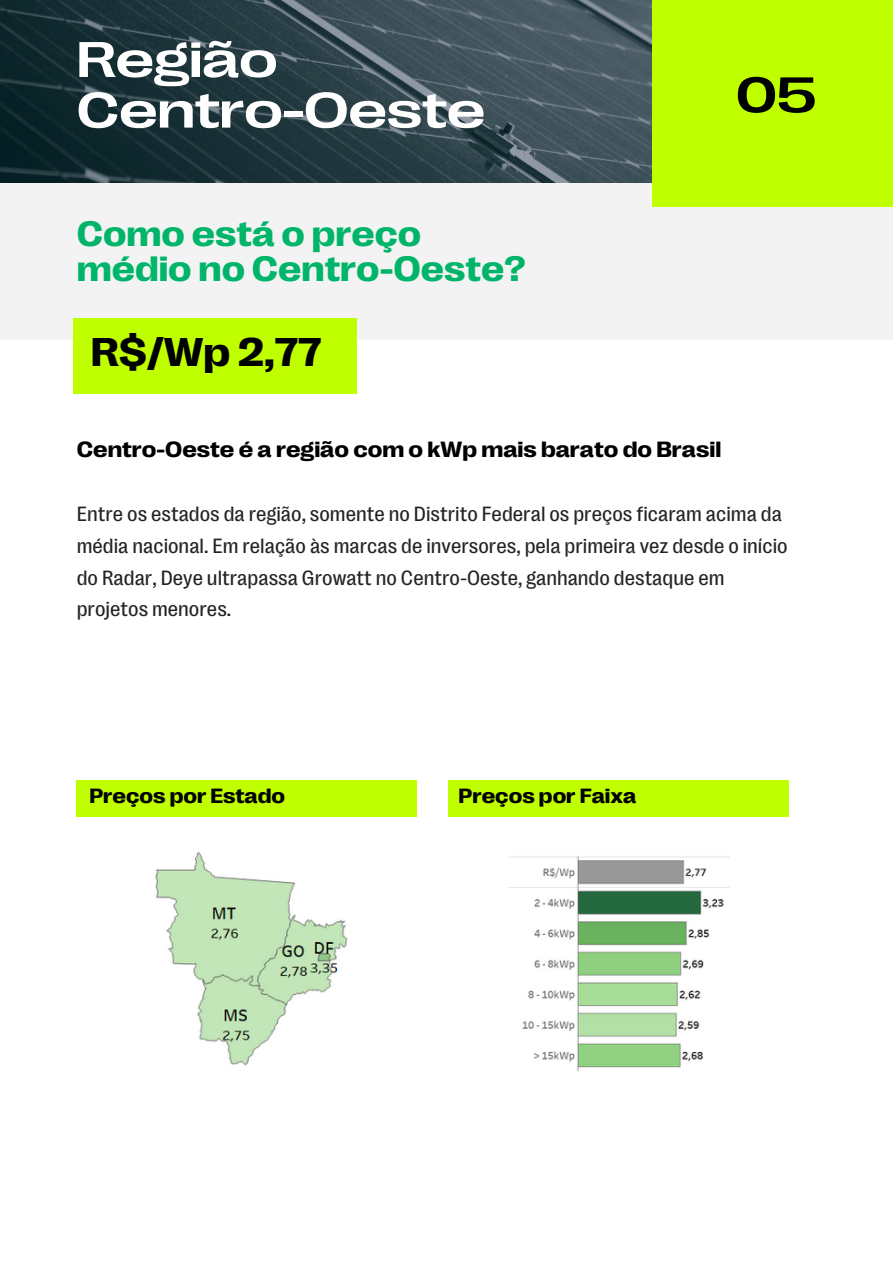
<style>
.page{position:relative;width:893px;height:1264px;background:#fff}
.page>*{position:absolute;margin:0;border:0;box-sizing:border-box;transform-origin:0 0}
.t1{font:500 51px "Right Grotesk Spatial";color:#fff}
.t2{font:500 51px "Right Grotesk Spatial";color:#000}
.t3{font:700 expanded 40.95px "Right Grotesk";color:#000}
.t4{font:700 expanded 36px/34.8px "Right Grotesk";color:#00b569}
.t5{font:700 expanded 22.5px "Right Grotesk";color:#000}
.t6{font:21px/31.5px "Right Grotesk";color:#232321}
.t7{font:700 expanded 21px "Right Grotesk";color:#000}
</style>
<div class="page">
<div style="left:0;top:170px;width:892px;height:169px;background:#f3f3f3"></div>
<div style="left:73px;top:318px;width:283px;height:75px;background:#bfff00"></div>
<img style="left:0;top:0;width:652px;height:182px">
<div style="left:652px;top:0;width:240px;height:206px;background:#bfff00"></div>
<div style="left:77px;top:780px;width:340px;height:36px;background:#bfff00"></div>
<div style="left:448px;top:780px;width:340px;height:36px;background:#bfff00"></div>
<img style="left:155px;top:852px;width:193px;height:214px">
<img style="left:508px;top:856px;width:221px;height:216px">
<p class="t1" style="left:77px;top:42px;width:202px">Região</p>
<p class="t1" style="left:77px;top:93px;width:410px">Centro-Oeste</p>
<p class="t2" style="left:736px;top:77px;width:81px">05</p>
<p class="t4" style="left:77px;top:219px;width:450px">Como está o preço médio no Centro-Oeste?</p>
<p class="t3" style="left:91px;top:338px;width:232px">R$/Wp 2,77</p>
<p class="t5" style="left:77px;top:441px;width:646px">Centro-Oeste é a região com o kWp mais barato do Brasil</p>
<p class="t6" style="left:77px;top:500px;width:712px">Entre os estados da região, somente no Distrito Federal os preços ficaram acima da média nacional. Em relação às marcas de inversores, pela primeira vez desde o início do Radar, Deye ultrapassa Growatt no Centro-Oeste, ganhando destaque em projetos menores.</p>
<p class="t7" style="left:89px;top:788px;width:197px">Preços por Estado</p>
<p class="t7" style="left:458px;top:788px;width:179px">Preços por Faixa</p>
</div>
